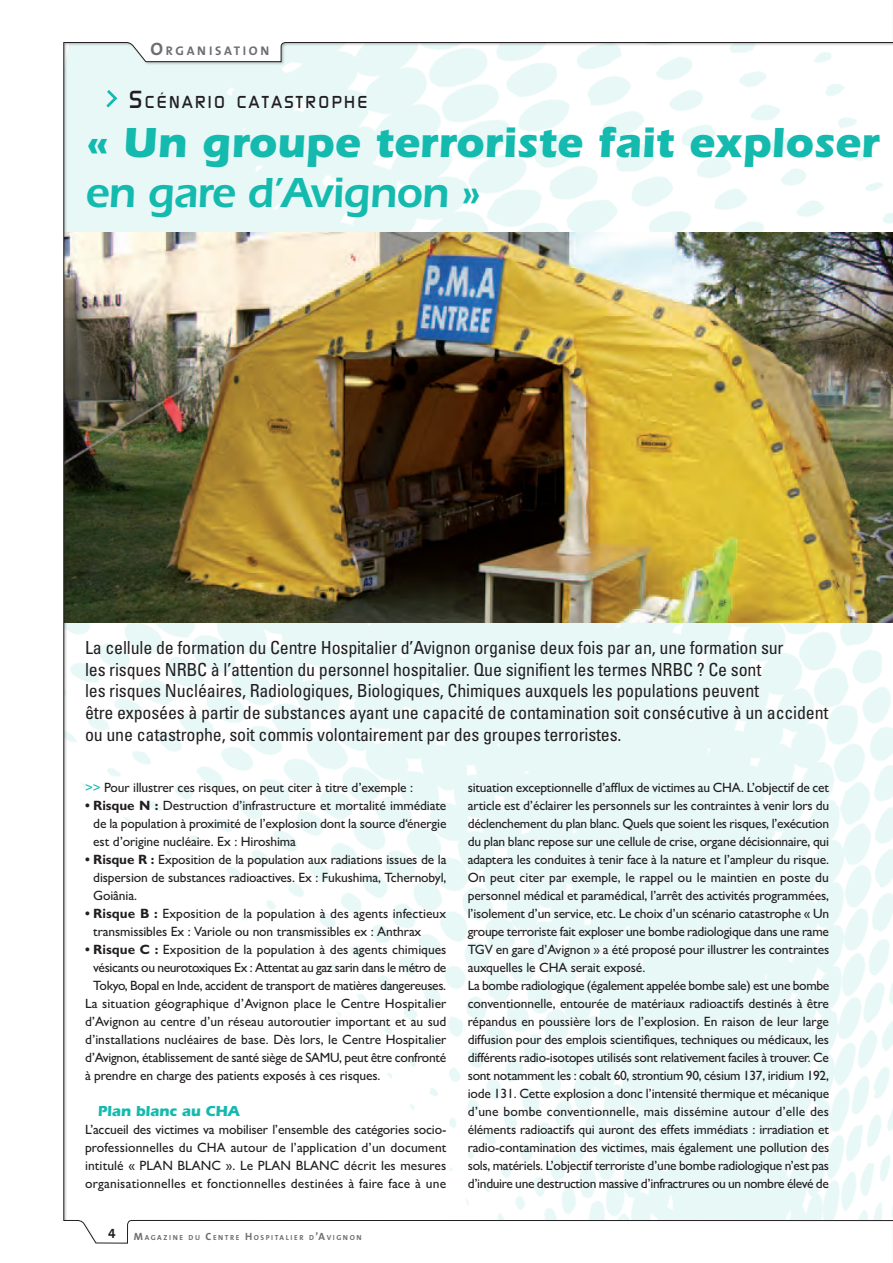
<style>
.page{position:relative;width:893px;height:1263px;background:#fff}
.page>*{position:absolute;margin:0;border:0;box-sizing:border-box;transform-origin:0 0}
.t1{font:700 43.5px "ITC Eras Std";color:#15baaf}
.t2{font:600 43.5px "ITC Eras Std";letter-spacing:-.02em;color:#15baaf}
.t3{font:condensed 18px/21.6px "Univers LT Std";letter-spacing:-.01em;color:#231f20}
.t4{font:500 16.8px "Digital";letter-spacing:.145em;color:#231f20}
.t5{font:700 15px "ITC Eras Std";letter-spacing:-.01em;color:#15baaf}
.t6{font:500 13.5px/18px "Gill Sans MT Pro";letter-spacing:-.01em;color:#231f20;text-align:justify}
.t7{font:500 13.5px "Gill Sans MT Pro";letter-spacing:.01em;color:#231f20}
.t8{font:13.5px "The Mix Bold Caps";color:#231f20}
.t9{font:12.6px "The Mix Bold Caps";letter-spacing:.205em;color:#6c6d70}
.t10{font:7.35px "The Mix Bold Caps";letter-spacing:.215em;color:#6c6d70}
.s1{font-size:18px}
.s2{font-size:24px}
.s3{color:#15baaf}
.s4{font-weight:700}
.s5{font-size:10.5px}
</style>
<div class="page">
<img style="left:63px;top:42px;width:830px;height:1201px">
<svg style="left:106px;top:90px;width:11px;height:18px"></svg>
<p class="t9" style="left:151px;top:43px;width:120px"><span class="s1">O</span>RGANISATION</p>
<p class="t4" style="left:129px;top:92px;width:240px"><span class="s2">S</span>CÉNARIO CATASTROPHE</p>
<h1 class="t1" style="left:85px;top:117px;width:796px">« Un groupe terroriste fait exploser</h1>
<h1 class="t2" style="left:85px;top:167px;width:397px">en gare d’Avignon »</h1>
<p class="t3" style="left:85px;top:637px;width:745px">La cellule de formation du Centre Hospitalier d’Avignon organise deux fois par an, une formation sur<br>les risques NRBC à l’attention du personnel hospitalier. Que signifient les termes NRBC ? Ce sont<br>les risques Nucléaires, Radiologiques, Biologiques, Chimiques auxquels les populations peuvent<br>être exposées à partir de substances ayant une capacité de contamination soit consécutive à un accident ou une catastrophe, soit commis volontairement par des groupes terroristes.</p>
<p class="t6" style="left:85px;top:778px;width:330px"><span class="s3">&gt;&gt;</span> Pour illustrer ces risques, on peut citer à titre d’exemple :</p>
<p class="t6" style="left:93px;top:796px;width:355px;text-indent:-8px"><span class="s4">• Risque N :</span> Destruction d’infrastructure et mortalité immédiate de la population à proximité de l’explosion dont la source d‘énergie est d’origine nucléaire. Ex : Hiroshima</p>
<p class="t6" style="left:93px;top:850px;width:355px;text-indent:-8px"><span class="s4">• Risque R :</span> Exposition de la population aux radiations issues de la dispersion de substances radioactives. Ex : Fukushima, Tchernobyl, Goiânia.</p>
<p class="t6" style="left:93px;top:904px;width:354px;text-indent:-8px"><span class="s4">• Risque B :</span> Exposition de la population à des agents infectieux transmissibles Ex : Variole ou non transmissibles ex : Anthrax</p>
<p class="t6" style="left:85px;top:940px;width:363px"><span class="s4">• Risque C :</span> Exposition de la population à des agents chimiques</p>
<p class="t6" style="left:93px;top:958px;width:354px">vésicants ou neurotoxiques Ex : Attentat au gaz sarin dans le métro de</p>
<p class="t6" style="left:93px;top:976px;width:354px">Tokyo, Bopal en Inde, accident de transport de matières dangereuses.</p>
<p class="t7" style="left:85px;top:995px;width:363px">La situation géographique d’Avignon place le Centre Hospitalier</p>
<p class="t6" style="left:85px;top:1012px;width:363px">d’Avignon au centre d’un réseau autoroutier important et au sud</p>
<p class="t6" style="left:85px;top:1030px;width:363px">d’installations nucléaires de base. Dès lors, le Centre Hospitalier</p>
<p class="t6" style="left:85px;top:1048px;width:363px">d’Avignon, établissement de santé siège de SAMU, peut être confronté</p>
<p class="t6" style="left:85px;top:1066px;width:297px">à prendre en charge des patients exposés à ces risques.</p>
<p class="t5" style="left:98px;top:1102px;width:143px">Plan blanc au CHA</p>
<p class="t6" style="left:85px;top:1120px;width:363px">L’accueil des victimes va mobiliser l’ensemble des catégories socio&shy;professionnelles du CHA autour de l’application d’un document intitulé « PLAN BLANC ». Le PLAN BLANC décrit les mesures organisationnelles et fonctionnelles destinées à faire face à une</p>
<p class="t6" style="left:468px;top:778px;width:363px;text-align:left">situation exceptionnelle d’afflux de victimes au CHA. L’objectif de cet article est d’éclairer les personnels sur les contraintes à venir lors du déclenchement du plan blanc. Quels que soient les risques, l’exécution du plan blanc repose sur une cellule de crise, organe décisionnaire, qui adaptera les conduites à tenir face à la nature et l’ampleur du risque.<br>On peut citer par exemple, le rappel ou le maintien en poste du personnel médical et paramédical, l’arrêt des activités programmées, l’isolement d’un service, etc. Le choix d’un scénario catastrophe « Un groupe terroriste fait exploser une bombe radiologique dans une rame TGV en gare d’Avignon » a été proposé pour illustrer les contraintes auxquelles le CHA serait exposé.<br>La bombe radiologique (également appelée bombe sale) est une bombe conventionnelle, entourée de matériaux radioactifs destinés à être répandus en poussière lors de l’explosion. En raison de leur large diffusion pour des emplois scientifiques, techniques ou médicaux, les différents radio-isotopes utilisés sont relativement faciles à trouver. Ce sont notamment les : cobalt 60, strontium 90, césium 137, iridium 192, iode 131. Cette explosion a donc l’intensité thermique et mécanique d’une bombe conventionnelle, mais dissémine autour d’elle des éléments radioactifs qui auront des effets immédiats : irradiation et radio-contamination des victimes, mais également une pollution des sols, matériels. L’objectif terroriste d’une bombe radiologique n’est pas d’induire une destruction massive d’infractrures ou un nombre élevé de</p>
<p class="t8" style="left:108px;top:1225px;width:9px">4</p>
<p class="t10" style="left:134px;top:1233px;width:229px"><span class="s5">M</span>AGAZINE DU <span class="s5">C</span>ENTRE <span class="s5">H</span>OSPITALIER D<span class="s5">’A</span>VIGNON</p>
</div>
